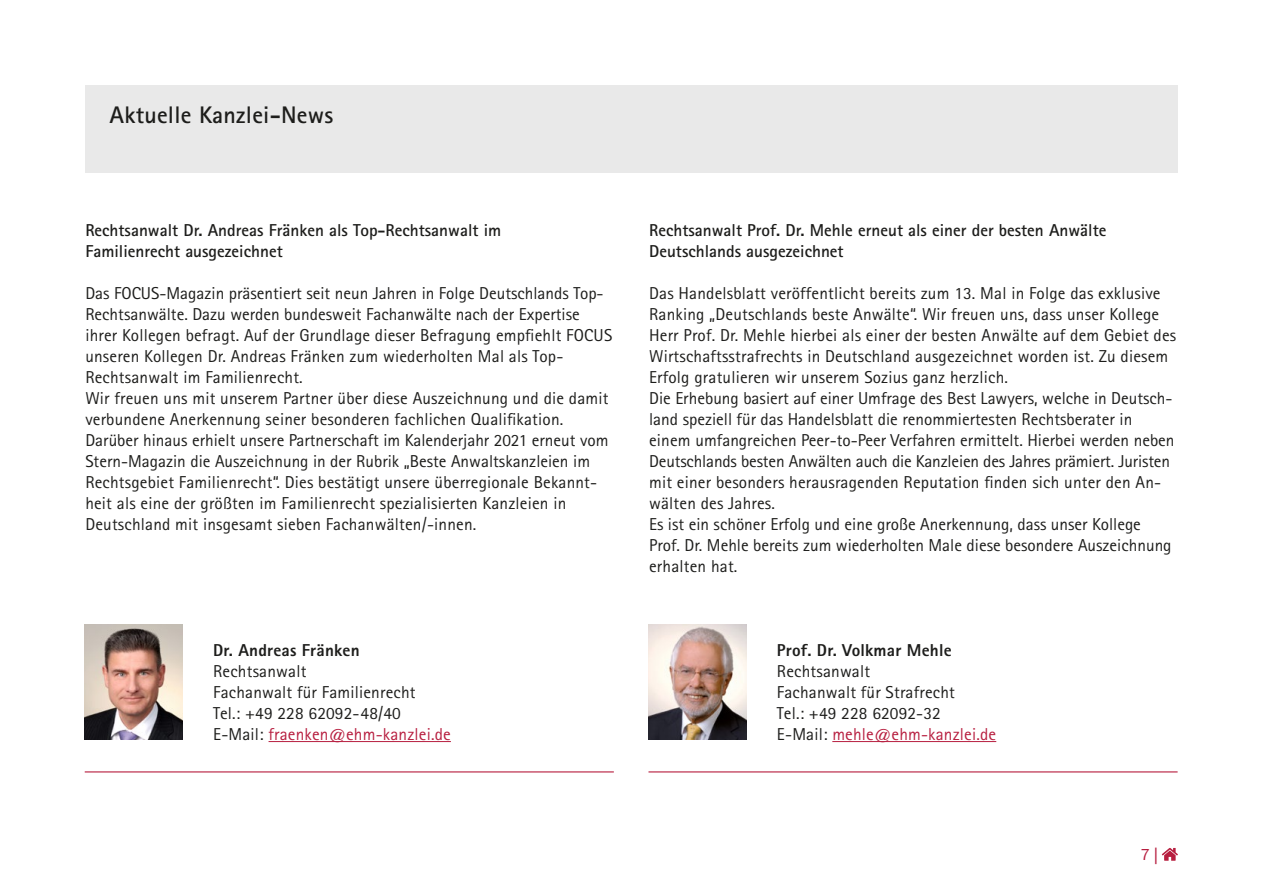
<style>
.page{position:relative;width:1263px;height:893px;background:#fff}
.page>*{position:absolute;margin:0;border:0;box-sizing:border-box;transform-origin:0 0}
.t1{font:700 24px "Rotis Sans Serif Std";letter-spacing:.01em;color:#1d1d1b}
.t2{font:17.25px/21px "Rotis Sans Serif Std";letter-spacing:.01em;color:#1d1d1b}
.t3{font:700 17.25px/21px "Rotis Sans Serif Std";color:#1d1d1b}
.t4{font:800 17.25px "Rotis Sans Serif Std";letter-spacing:.01em;color:#1d1d1b}
.t5{font:16.5px "Franklin Gothic Itc T";color:#b71e3f}
.s1{color:#b71e3f}
.s2{font-family:"News Gothic Std"}
</style>
<div class="page">
<div style="left:85px;top:85px;width:1092px;height:88px;background:#e9e9e9"></div>
<svg style="left:1162px;top:848px;width:16px;height:13px"></svg>
<hr style="left:832px;top:741px;width:164px;height:1px;background:#b71e3f">
<hr style="left:269px;top:741px;width:182px;height:1px;background:#b71e3f">
<img style="left:648px;top:625px;width:98px;height:115px">
<img style="left:85px;top:625px;width:98px;height:115px">
<hr style="left:648px;top:771px;width:529px;height:1px;background:#b71e3f">
<hr style="left:85px;top:771px;width:529px;height:1px;background:#b71e3f">
<h1 class="t1" style="left:109px;top:99px;width:225px">Aktuelle Kanzlei-News</h1>
<p class="t3" style="left:85px;top:219px;width:417px">Rechtsanwalt Dr. Andreas Fränken als Top-Rechtsanwalt im<br>Familienrecht ausgezeichnet</p>
<p class="t2" style="left:85px;top:282px;width:528px">Das FOCUS-Magazin präsentiert seit neun Jahren in Folge Deutschlands Top-Rechtsanwälte. Dazu werden bundesweit Fachanwälte nach der Expertise ihrer Kollegen befragt. Auf der Grundlage dieser Befragung empfiehlt FOCUS unseren Kollegen Dr. Andreas Fränken zum wiederholten Mal als Top-Rechtsanwalt im Familienrecht.<br>Wir freuen uns mit unserem Partner über diese Auszeichnung und die damit verbundene Anerkennung seiner besonderen fachlichen Qualifikation.<br>Darüber hinaus erhielt unsere Partnerschaft im Kalenderjahr 2021 erneut vom Stern-Magazin die Auszeichnung in der Rubrik „Beste Anwaltskanzleien im Rechtsgebiet Familienrecht“. Dies bestätigt unsere überregionale Bekannt&shy;heit als eine der größten im Familienrecht spezialisierten Kanzleien in Deutschland mit insgesamt sieben Fachanwälten/-innen.</p>
<p class="t4" style="left:213px;top:639px;width:148px">Dr. Andreas Fränken</p>
<p class="t2" style="left:213px;top:660px;width:239px">Rechtsanwalt<br>Fachanwalt für Familienrecht<br>Tel.: +49 228 62092-48/40<br>E-Mail: <span class="s1">fraenken@ehm-kanzlei.de</span></p>
<p class="t3" style="left:649px;top:219px;width:459px">Rechtsanwalt Prof. Dr. Mehle erneut als einer der besten Anwälte<br>Deutschlands ausgezeichnet</p>
<p class="t2" style="left:649px;top:282px;width:529px">Das Handelsblatt veröffentlicht bereits zum 13. Mal in Folge das exklusive Ranking „Deutschlands beste Anwälte“. Wir freuen uns, dass unser Kollege Herr Prof. Dr. Mehle hierbei als einer der besten Anwälte auf dem Gebiet des Wirtschaftsstrafrechts in Deutschland ausgezeichnet worden ist. Zu diesem Erfolg gratulieren wir unserem Sozius ganz herzlich.<br>Die Erhebung basiert auf einer Umfrage des Best Lawyers, welche in Deutsch&shy;land speziell für das Handelsblatt die renommiertesten Rechtsberater in einem umfangreichen Peer-to-Peer Verfahren ermittelt. Hierbei werden neben Deutschlands besten Anwälten auch die Kanzleien des Jahres prämiert. Juristen mit einer besonders herausragenden Reputation finden sich unter den An&shy;wälten des Jahres.<br>Es ist ein schöner Erfolg und eine große Anerkennung, dass unser Kollege Prof. Dr. Mehle bereits zum wiederholten Male diese besondere Auszeichnung erhalten hat.</p>
<p class="t4" style="left:777px;top:639px;width:176px">Prof. Dr. Volkmar Mehle</p>
<p class="t2" style="left:777px;top:660px;width:221px">Rechtsanwalt<br>Fachanwalt für Strafrecht<br>Tel.: +49 228 62092-32<br>E-Mail: <span class="s1">mehle@ehm-kanzlei.de</span></p>
<p class="t5" style="left:1140px;top:845px;width:19px">7 <span class="s2">|</span></p>
</div>
